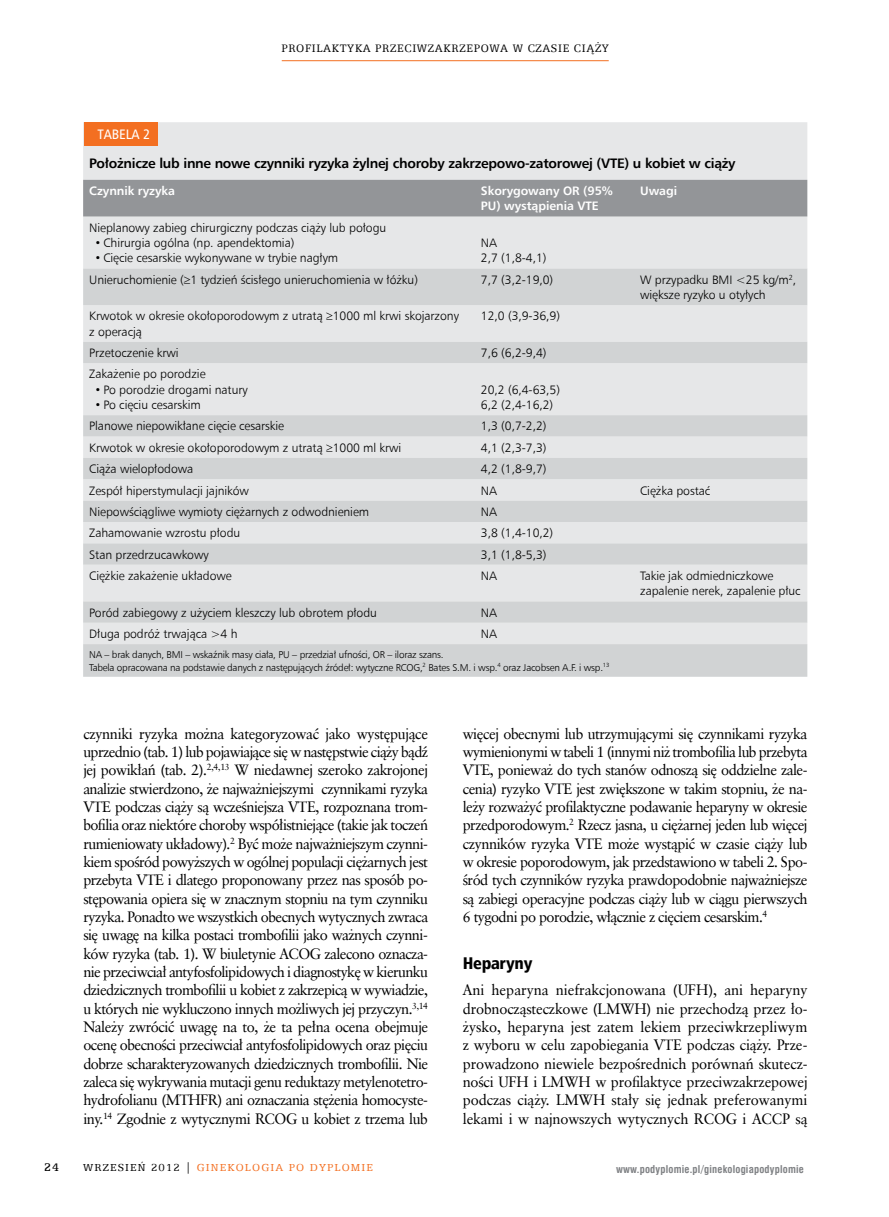
<style>
.page{position:relative;width:889px;height:1217px;background:#fff}
.page>*{position:absolute;margin:0;border:0;box-sizing:border-box;transform-origin:0 0}
.t1{font:16.8px "Humnst 777 Blk Cn EU";letter-spacing:-.02em;color:#000}
.t2{font:15px/18.3px "Class Garmnd EU";letter-spacing:-.035em;color:#000;text-align:justify}
.t3{font:700 13.8px "Humnst 777 EU";letter-spacing:-.02em;color:#000}
.t4{font:13.8px "Humnst 777 Cn EU";letter-spacing:-.005em;color:#fff;scale:1.07 1}
.t5{font:12.45px "Egyptian 505 Md EU";color:#000}
.t6{font:12.3px/15.3px "Humnst 777 Lt EU";letter-spacing:-.005em;color:#000}
.t7{font:700 12.3px/15.3px "Humnst 777 EU";letter-spacing:-.005em;color:#fff}
.t8{font:12.3px "Egyptian 505 EU";letter-spacing:.06em;color:#000;scale:.95 1}
.t9{font:11.4px "Egyptian 505 EU";letter-spacing:.1em;color:#f36f21}
.t10{font:700 10.5px "Swis 721 Cn EU";letter-spacing:.02em;color:#808285}
.t11{font:9.9px/13px "Humnst 777 Lt EU";letter-spacing:-.02em;color:#000}
.s1{font-family:"Arial"}
.s2{color:#000}
</style>
<div class="page">
<hr style="left:282px;top:60px;width:327px;height:1px;background:#f36f21">
<div style="left:83px;top:122px;width:724px;height:146px;background:#e6e7e8"></div>
<div style="left:83px;top:180px;width:724px;height:36px;background:#939598"></div>
<svg style="left:83px;top:268px;width:724px;height:408px;fill:#e5e6e7"></svg>
<div style="left:84px;top:122px;width:74px;height:24px;background:#f36f21"></div>
<p class="t4" style="left:97px;top:126px;width:51px">TABELA 2</p>
<p class="t8" style="left:281px;top:41px;width:346px">PROFILAKTYKA PRZECIWZAKRZEPOWA W CZASIE CIĄŻY</p>
<p class="t3" style="left:89px;top:155px;width:648px">Położnicze lub inne nowe czynniki ryzyka żylnej choroby zakrzepowo-zatorowej (VTE) u kobiet w ciąży</p>
<p class="t7" style="left:89px;top:183px;width:87px">Czynnik ryzyka</p>
<p class="t7" style="left:481px;top:183px;width:133px">Skorygowany OR (95%<br>PU) wystąpienia VTE</p>
<p class="t7" style="left:640px;top:183px;width:38px">Uwagi</p>
<p class="t6" style="left:89px;top:219px;width:298px">Nieplanowy zabieg chirurgiczny podczas ciąży lub połogu</p>
<p class="t6" style="left:96px;top:235px;width:200px"><span class="s1">•</span> Chirurgia ogólna (np. apendektomia)</p>
<p class="t6" style="left:96px;top:250px;width:244px"><span class="s1">•</span> Cięcie cesarskie wykonywane w trybie nagłym</p>
<p class="t6" style="left:481px;top:235px;width:67px">NA<br>2,7 (1,8-4,1)</p>
<p class="t6" style="left:89px;top:271px;width:330px">Unieruchomienie (≥1 tydzień ścisłego unieruchomienia w łóżku)</p>
<p class="t6" style="left:481px;top:271px;width:74px">7,7 (3,2-19,0)</p>
<p class="t6" style="left:640px;top:271px;width:158px">W przypadku BMI &lt;25 kg/m<sup>2</sup>, większe ryzyko u otyłych</p>
<p class="t6" style="left:89px;top:308px;width:371px">Krwotok w okresie okołoporodowym z utratą ≥1000 ml krwi skojarzony z operacją</p>
<p class="t6" style="left:481px;top:308px;width:81px">12,0 (3,9-36,9)</p>
<p class="t6" style="left:89px;top:345px;width:91px">Przetoczenie krwi</p>
<p class="t6" style="left:481px;top:345px;width:67px">7,6 (6,2-9,4)</p>
<p class="t6" style="left:89px;top:366px;width:118px">Zakażenie po porodzie</p>
<p class="t6" style="left:96px;top:381px;width:153px"><span class="s1">•</span> Po porodzie drogami natury</p>
<p class="t6" style="left:96px;top:397px;width:106px"><span class="s1">•</span> Po cięciu cesarskim</p>
<p class="t6" style="left:481px;top:381px;width:81px">20,2 (6,4-63,5)<br>6,2 (2,4-16,2)</p>
<p class="t6" style="left:89px;top:418px;width:196px">Planowe niepowikłane cięcie cesarskie</p>
<p class="t6" style="left:481px;top:418px;width:67px">1,3 (0,7-2,2)</p>
<p class="t6" style="left:89px;top:439px;width:314px">Krwotok w okresie okołoporodowym z utratą ≥1000 ml krwi</p>
<p class="t6" style="left:481px;top:439px;width:67px">4,1 (2,3-7,3)</p>
<p class="t6" style="left:89px;top:461px;width:105px">Ciąża wielopłodowa</p>
<p class="t6" style="left:481px;top:461px;width:67px">4,2 (1,8-9,7)</p>
<p class="t6" style="left:89px;top:482px;width:161px">Zespół hiperstymulacji jajników</p>
<p class="t6" style="left:481px;top:482px;width:18px">NA</p>
<p class="t6" style="left:640px;top:482px;width:72px">Ciężka postać</p>
<p class="t6" style="left:89px;top:503px;width:281px">Niepowściągliwe wymioty ciężarnych z odwodnieniem</p>
<p class="t6" style="left:481px;top:503px;width:18px">NA</p>
<p class="t6" style="left:89px;top:525px;width:153px">Zahamowanie wzrostu płodu</p>
<p class="t6" style="left:481px;top:525px;width:74px">3,8 (1,4-10,2)</p>
<p class="t6" style="left:89px;top:546px;width:121px">Stan przedrzucawkowy</p>
<p class="t6" style="left:481px;top:546px;width:67px">3,1 (1,8-5,3)</p>
<p class="t6" style="left:89px;top:567px;width:144px">Ciężkie zakażenie układowe</p>
<p class="t6" style="left:481px;top:567px;width:18px">NA</p>
<p class="t6" style="left:640px;top:567px;width:162px">Takie jak odmiedniczkowe zapalenie nerek, zapalenie płuc</p>
<p class="t6" style="left:89px;top:604px;width:289px">Poród zabiegowy z użyciem kleszczy lub obrotem płodu</p>
<p class="t6" style="left:481px;top:604px;width:18px">NA</p>
<p class="t6" style="left:89px;top:625px;width:150px">Długa podróż trwająca &gt;4 h</p>
<p class="t6" style="left:481px;top:625px;width:18px">NA</p>
<p class="t11" style="left:89px;top:647px;width:522px">NA – brak danych, BMI – wskaźnik masy ciała, PU – przedział ufności, OR – iloraz szans.<br>Tabela opracowana na podstawie danych z następujących źródeł: wytyczne RCOG,<sup>2</sup> Bates S.M. i wsp.<sup>4</sup> oraz Jacobsen A.F. i wsp.<sup>13</sup></p>
<p class="t2" style="left:83px;top:724px;width:346px">czynniki ryzyka można kategoryzować jako występujące uprzednio (tab. 1) lub pojawiające się w następstwie ciąży bądź jej powikłań (tab. 2).<sup>2,4,13</sup> W niedawnej szeroko zakrojonej analizie stwierdzono, że najważniejszymi czynnikami ryzyka VTE podczas ciąży są wcześniejsza VTE, rozpoznana trom&shy;bofilia oraz niektóre choroby współistniejące (takie jak toczeń rumieniowaty układowy).<sup>2</sup> Być może najważniejszym czynni&shy;kiem spośród powyższych w ogólnej populacji ciężarnych jest przebyta VTE i dlatego proponowany przez nas sposób po&shy;stępowania opiera się w znacznym stopniu na tym czynniku ryzyka. Ponadto we wszystkich obecnych wytycznych zwraca się uwagę na kilka postaci trombofilii jako ważnych czynni&shy;ków ryzyka (tab. 1). W biuletynie ACOG zalecono oznacza&shy;nie przeciwciał antyfosfolipidowych i diagnostykę w kierunku dziedzicznych trombofilii u kobiet z zakrzepicą w wywiadzie, u których nie wykluczono innych możliwych jej przyczyn.<sup>3,14<br></sup>Należy zwrócić uwagę na to, że ta pełna ocena obejmuje ocenę obecności przeciwciał antyfosfolipidowych oraz pięciu dobrze scharakteryzowanych dziedzicznych trombofilii. Nie zaleca się wykrywania mutacji genu reduktazy metylenotetro&shy;hydrofolianu (MTHFR) ani oznaczania stężenia homocyste&shy;iny.<sup>14</sup> Zgodnie z wytycznymi RCOG u kobiet z trzema lub</p>
<p class="t2" style="left:463px;top:724px;width:346px">więcej obecnymi lub utrzymującymi się czynnikami ryzyka wymienionymi w tabeli 1 (innymi niż trombofilia lub przebyta VTE, ponieważ do tych stanów odnoszą się oddzielne zale&shy;cenia) ryzyko VTE jest zwiększone w takim stopniu, że na&shy;leży rozważyć profilaktyczne podawanie heparyny w okresie przedporodowym.<sup>2</sup> Rzecz jasna, u ciężarnej jeden lub więcej czynników ryzyka VTE może wystąpić w czasie ciąży lub w okresie poporodowym, jak przedstawiono w tabeli 2. Spo&shy;śród tych czynników ryzyka prawdopodobnie najważniejsze są zabiegi operacyjne podczas ciąży lub w ciągu pierwszych 6 tygodni po porodzie, włącznie z cięciem cesarskim.<sup>4</sup></p>
<p class="t1" style="left:463px;top:952px;width:71px">Heparyny</p>
<p class="t2" style="left:463px;top:980px;width:346px">Ani heparyna niefrakcjonowana (UFH), ani heparyny drobnocząsteczkowe (LMWH) nie przechodzą przez ło&shy;żysko, heparyna jest zatem lekiem przeciwkrzepliwym z wyboru w celu zapobiegania VTE podczas ciąży. Prze&shy;prowadzono niewiele bezpośrednich porównań skutecz&shy;ności UFH i LMWH w profilaktyce przeciwzakrzepowej podczas ciąży. LMWH stały się jednak preferowanymi lekami i w najnowszych wytycznych RCOG i ACCP są</p>
<p class="t5" style="left:44px;top:1159px;width:17px">24</p>
<p class="t9" style="left:83px;top:1160px;width:291px"><span class="s2">WRZESIEŃ 2012 |</span> GINEKOLOGIA PO DYPLOMIE</p>
<p class="t10" style="left:616px;top:1162px;width:189px">www.podyplomie.pl/ginekologiapodyplomie</p>
</div>
